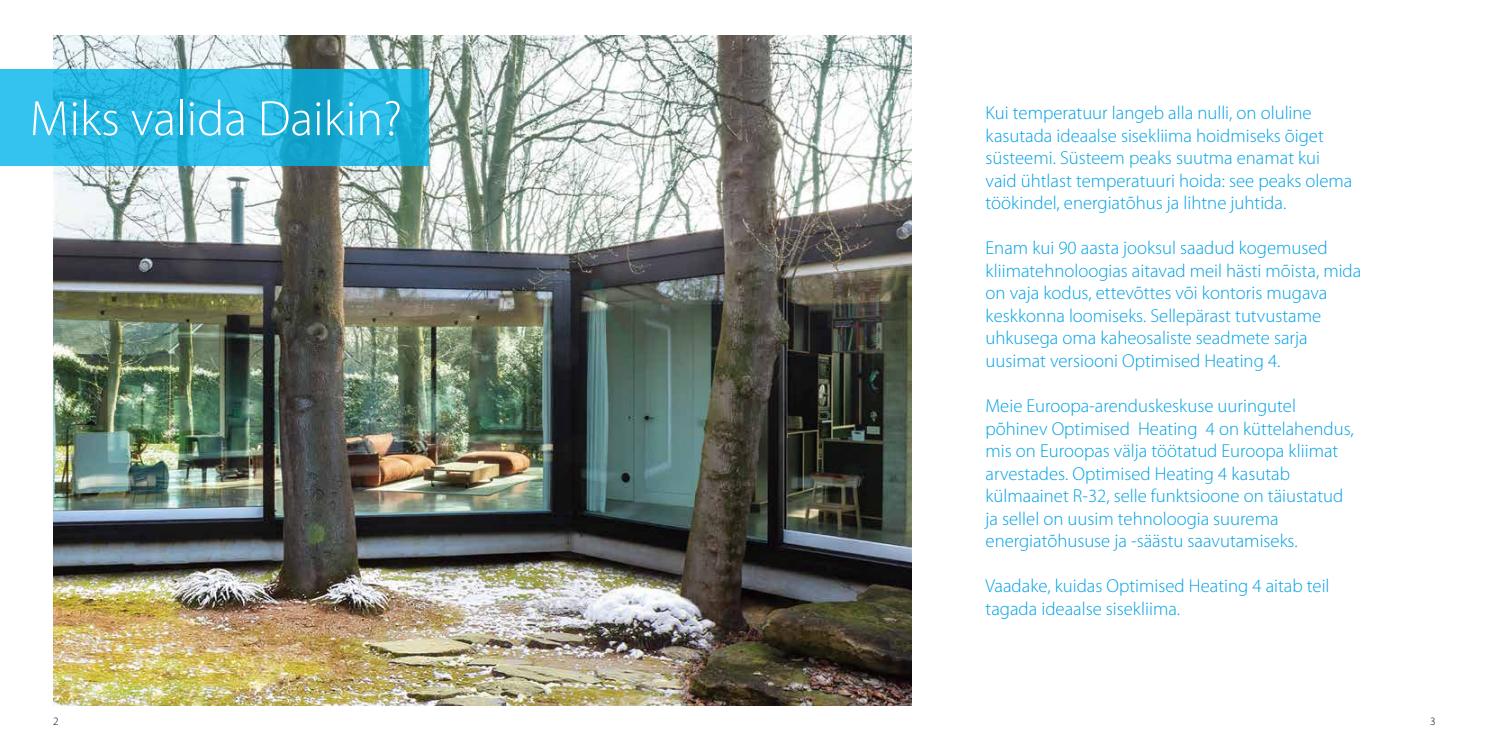
<style>
.page{position:relative;width:1489px;height:745px;background:#fff}
.page>*{position:absolute;margin:0;border:0;box-sizing:border-box;transform-origin:0 0}
.t1{font:300 50px "Myriad Pro";color:#fff}
.t2{font:300 18.75px/22.5px "Myriad Pro";color:#00a1e4}
.t3{font:300 11.25px "Myriad Pro";color:#000}
</style>
<div class="page">
<img style="left:53px;top:35px;width:858px;height:670px">
<svg style="left:0;top:69px;width:429px;height:96px;background:#25b7e1"></svg>
<h1 class="t1" style="left:30px;top:91px;width:374px">Miks valida Daikin?</h1>
<p class="t2" style="left:985px;top:102px;width:368px">Kui temperatuur langeb alla nulli, on oluline kasutada ideaalse sisekliima hoidmiseks õiget süsteemi. Süsteem peaks suutma enamat kui vaid ühtlast temperatuuri hoida: see peaks olema töökindel, energiatõhus ja lihtne juhtida.</p>
<p class="t2" style="left:985px;top:237px;width:377px">Enam kui 90 aasta jooksul saadud kogemused kliimatehnoloogias aitavad meil hästi mõista, mida on vaja kodus, ettevõttes või kontoris mugava keskkonna loomiseks. Sellepärast tutvustame uhkusega oma kaheosaliste seadmete sarja uusimat versiooni Optimised Heating 4.</p>
<p class="t2" style="left:985px;top:394px;width:369px">Meie Euroopa-arenduskeskuse uuringutel põhinev Optimised Heating 4 on küttelahendus, mis on Euroopas välja töötatud Euroopa kliimat arvestades. Optimised Heating 4 kasutab külmaainet R-32, selle funktsioone on täiustatud ja sellel on uusim tehnoloogia suurema energiatõhususe ja -säästu saavutamiseks.</p>
<p class="t2" style="left:985px;top:574px;width:345px">Vaadake, kuidas Optimised Heating 4 aitab teil tagada ideaalse sisekliima.</p>
<p class="t3" style="left:53px;top:714px;width:7px">2</p>
<p class="t3" style="left:1430px;top:714px;width:7px">3</p>
</div>
